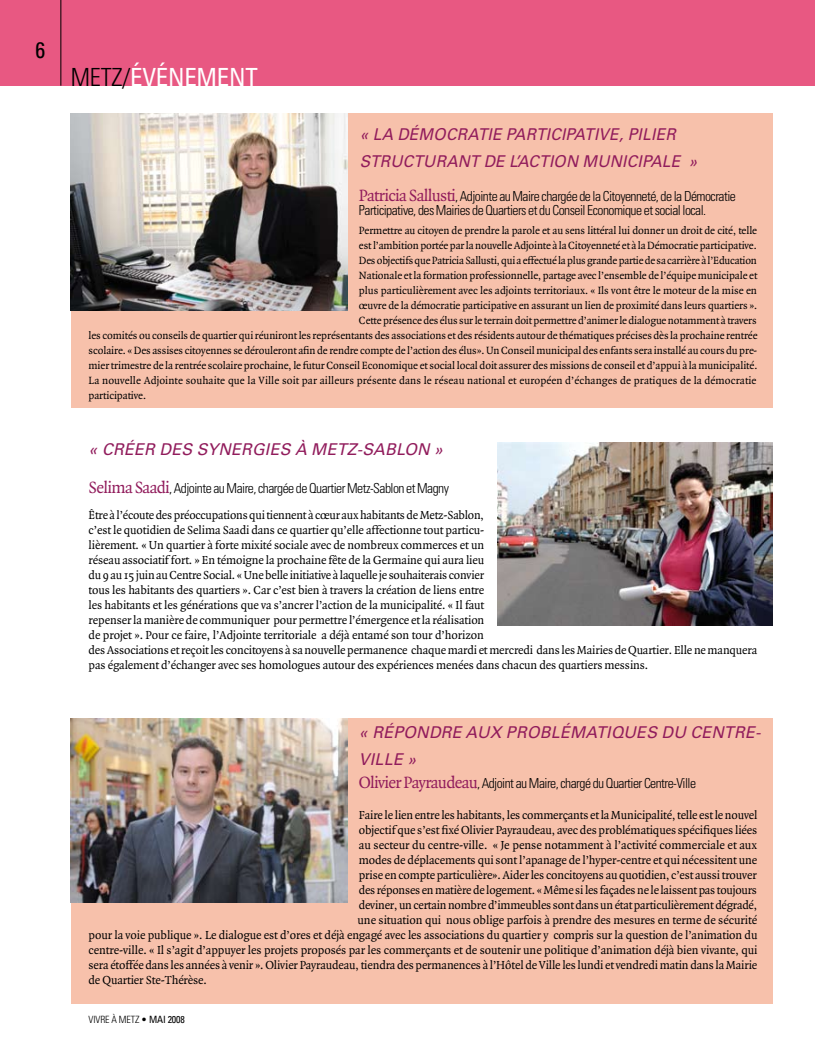
<style>
.page{position:relative;width:815px;height:1053px;background:#fff}
.page>*{position:absolute;margin:0;border:0;box-sizing:border-box;transform-origin:0 0}
.t1{font:condensed 25px "Univers";color:#fff}
.t2{font:italic 16.25px/26.9px "Univers";letter-spacing:.015em;color:#911c5c}
.t3{font:italic 16.25px/26.9px "Univers";letter-spacing:.015em;color:#911c5c;scale:.96 1}
.t4{font:300 condensed 13.75px/13.8px "Univers";letter-spacing:-.04em;color:#000}
.t5{font:12.5px/15px "Quadraat";letter-spacing:-.01em;color:#000}
.t6{font:11.25px "Quadraat";letter-spacing:-.01em;color:#000}
.t7{font:11.25px "Quadraat";letter-spacing:.01em;color:#000}
.t8{font:300 condensed 10px "Univers";letter-spacing:-.01em;color:#000}
.t9{font:condensed 10px "Univers";color:#000}
.s1{font-weight:300;color:#000}
.s2{font-family:"Quadraat";font-weight:400;font-stretch:normal;font-size:17.5px;color:#911c5c}
.s3{font-weight:400}
</style>
<div class="page">
<div style="left:0;top:0;width:815px;height:86px;background:#e85882"></div>
<hr style="left:61px;top:0;width:1px;height:86px;background:#000">
<div style="left:71px;top:718px;width:701px;height:285px;background:#f7c1ab"></div>
<div style="left:71px;top:113px;width:701px;height:294px;background:#f7c1ab"></div>
<img style="left:71px;top:718px;width:276px;height:184px">
<img style="left:497px;top:442px;width:275px;height:183px">
<img style="left:71px;top:113px;width:276px;height:198px">
<h1 class="t1" style="left:71px;top:61px;width:75px"><span class="s1">METZ/</span>ÉVÉNEMENT</h1>
<h2 class="t3" style="left:360px;top:121px;width:354px">« LA DÉMOCRATIE PARTICIPATIVE, PILIER<br>STRUCTURANT DE L’ACTION MUNICIPALE »</h2>
<p class="t4" style="left:359px;top:189px;width:378px"><span class="s2">Patricia Sallusti</span>, Adjointe au Maire chargée de la Citoyenneté, de la Démocratie<br>Participative, des Mairies de Quartiers et du Conseil Economique et social local.</p>
<p class="t6" style="left:359px;top:224px;width:400px">Permettre au citoyen de prendre la parole et au sens littéral lui donner un droit de cité, telle</p>
<p class="t6" style="left:359px;top:239px;width:399px">est l’ambition portée par la nouvelle Adjointe à la Citoyenneté et à la Démocratie participative.</p>
<p class="t6" style="left:359px;top:254px;width:399px">Des objectifs que Patricia Sallusti, qui a effectué la plus grande partie de sa carrière à l’Education</p>
<p class="t6" style="left:359px;top:269px;width:400px">Nationale et la formation professionnelle, partage avec l’ensemble de l’équipe municipale et</p>
<p class="t6" style="left:359px;top:284px;width:400px">plus particulièrement avec les adjoints territoriaux. « Ils vont être le moteur de la mise en</p>
<p class="t6" style="left:359px;top:299px;width:400px">œuvre de la démocratie participative en assurant un lien de proximité dans leurs quartiers ».</p>
<p class="t6" style="left:359px;top:314px;width:399px">Cette présence des élus sur le terrain doit permettre d’animer le dialogue notamment à travers</p>
<p class="t6" style="left:89px;top:329px;width:671px">les comités ou conseils de quartier qui réuniront les représentants des associations et des résidents autour de thématiques précises dès la prochaine rentrée</p>
<p class="t6" style="left:89px;top:344px;width:670px">scolaire. « Des assises citoyennes se dérouleront afin de rendre compte de l’action des élus». Un Conseil municipal des enfants sera installé au cours du pre-</p>
<p class="t6" style="left:89px;top:359px;width:670px">mier trimestre de la rentrée scolaire prochaine, le futur Conseil Economique et social local doit assurer des missions de conseil et d’appui à la municipalité.</p>
<p class="t7" style="left:89px;top:374px;width:669px">La nouvelle Adjointe souhaite que la Ville soit par ailleurs présente dans le réseau national et européen d’échanges de pratiques de la démocratie</p>
<p class="t6" style="left:89px;top:389px;width:59px">participative.</p>
<h2 class="t2" style="left:89px;top:435px;width:356px">« CRÉER DES SYNERGIES À METZ-SABLON »</h2>
<p class="t4" style="left:89px;top:481px;width:362px"><span class="s2">Selima Saadi</span>, Adjointe au Maire, chargée de Quartier Metz-Sablon et Magny</p>
<p class="t5" style="left:89px;top:507px;width:670px">Être à l’écoute des préoccupations qui tiennent à cœur aux habitants de Metz-Sablon,<br>c’est le quotidien de Selima Saadi dans ce quartier qu’elle affectionne tout particu-<br>lièrement. « Un quartier à forte mixité sociale avec de nombreux commerces et un<br>réseau associatif fort. » En témoigne la prochaine fête de la Germaine qui aura lieu<br>du 9 au 15 juin au Centre Social. « Une belle initiative à laquelle je souhaiterais convier<br>tous les habitants des quartiers ». Car c’est bien à travers la création de liens entre<br>les habitants et les générations que va s’ancrer l’action de la municipalité. « Il faut<br>repenser la manière de communiquer pour permettre l’émergence et la réalisation<br>de projet ». Pour ce faire, l’Adjointe territoriale a déjà entamé son tour d’horizon<br>des Associations et reçoit les concitoyens à sa nouvelle permanence chaque mardi et mercredi dans les Mairies de Quartier. Elle ne manquera pas également d’échanger avec ses homologues autour des expériences menées dans chacun des quartiers messins.</p>
<h2 class="t2" style="left:359px;top:719px;width:403px">« RÉPONDRE AUX PROBLÉMATIQUES DU CENTRE-<br>VILLE »</h2>
<p class="t4" style="left:359px;top:776px;width:339px"><span class="s2">Olivier Payraudeau</span>, Adjoint au Maire, chargé du Quartier Centre-Ville</p>
<p class="t5" style="left:359px;top:807px;width:400px">Faire le lien entre les habitants, les commerçants et la Municipalité, telle est le nouvel</p>
<p class="t5" style="left:359px;top:822px;width:400px">objectif que s’est fixé Olivier Payraudeau, avec des problématiques spécifiques liées</p>
<p class="t5" style="left:359px;top:837px;width:400px">au secteur du centre-ville. « Je pense notamment à l’activité commerciale et aux</p>
<p class="t5" style="left:359px;top:852px;width:400px">modes de déplacements qui sont l’apanage de l’hyper-centre et qui nécessitent une</p>
<p class="t5" style="left:359px;top:867px;width:399px">prise en compte particulière». Aider les concitoyens au quotidien, c’est aussi trouver</p>
<p class="t5" style="left:359px;top:882px;width:400px">des réponses en matière de logement. « Même si les façades ne le laissent pas toujours</p>
<p class="t5" style="left:359px;top:897px;width:400px">deviner, un certain nombre d’immeubles sont dans un état particulièrement dégradé,</p>
<p class="t5" style="left:358px;top:912px;width:401px">une situation qui nous oblige parfois à prendre des mesures en terme de sécurité</p>
<p class="t5" style="left:89px;top:927px;width:670px">pour la voie publique ». Le dialogue est d’ores et déjà engagé avec les associations du quartier y compris sur la question de l’animation du</p>
<p class="t5" style="left:89px;top:942px;width:670px">centre-ville. « Il s’agit d’appuyer les projets proposés par les commerçants et de soutenir une politique d’animation déjà bien vivante, qui</p>
<p class="t5" style="left:89px;top:957px;width:670px">sera étoffée dans les années à venir ». Olivier Payraudeau, tiendra des permanences à l’Hôtel de Ville les lundi et vendredi matin dans la Mairie</p>
<p class="t5" style="left:89px;top:972px;width:120px">de Quartier Ste-Thérèse.</p>
<p class="t8" style="left:89px;top:1013px;width:67px">Vivre à Metz • <span class="s3">MAI</span></p>
<p class="t9" style="left:168px;top:1013px;width:19px">2008</p>
</div>
